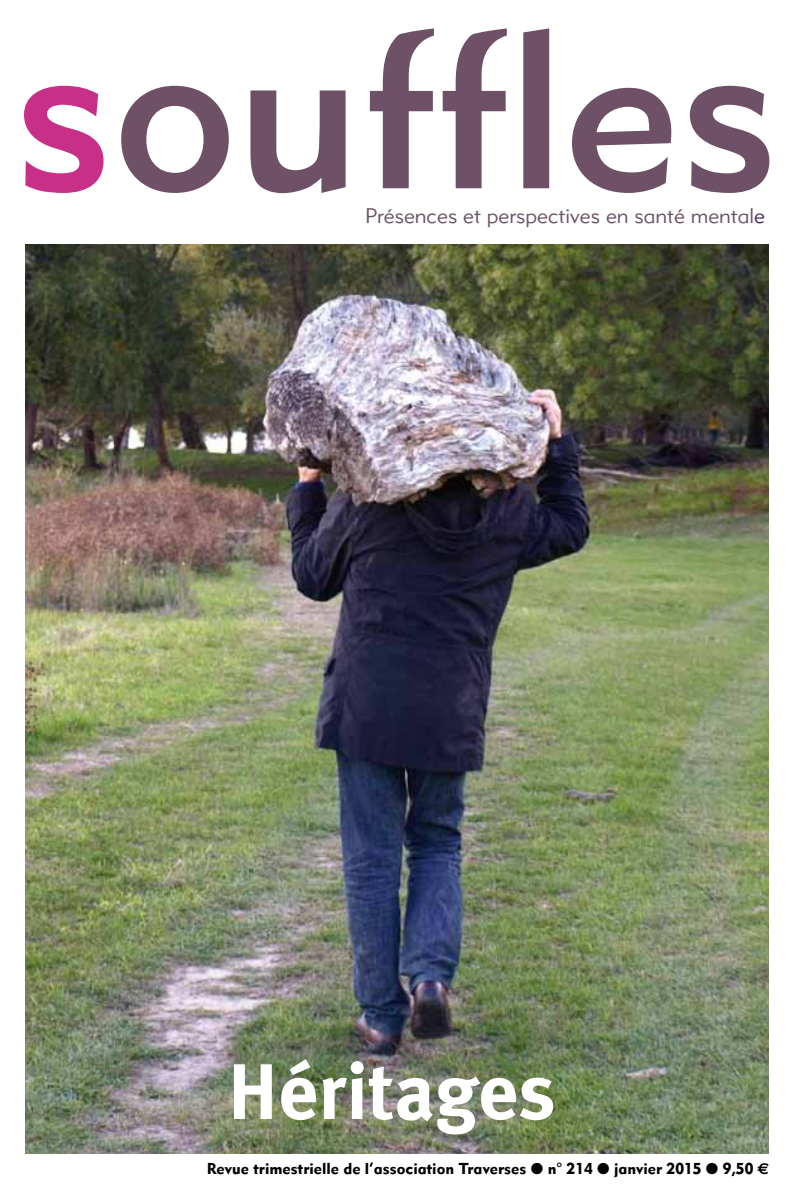
<style>
.page{position:relative;width:794px;height:1191px;background:#fff}
.page>*{position:absolute;margin:0;border:0;box-sizing:border-box;transform-origin:0 0}
.t1{font:223.12px "Metro Medium Two";color:#6e5166}
.t2{font:700 78.75px "Meta Plus";color:#fff}
.t3{font:21px "Metro Lite Two";color:#6e5166}
.t4{font:15.75px "Metro Black Two";color:#000}
.s1{color:#c83087}
.s2{color:#4e2d62}
.s3{font-family:"Euro Sans";font-weight:700}
</style>
<div class="page">
<img style="left:26px;top:244px;width:743px;height:909px">
<h1 class="t1" style="left:14px;top:-26px;width:766px"><span class="s1">s</span>ouffles</h1>
<h3 class="t3" style="left:365px;top:203px;width:401px">Présences et perspectives en santé mental<span class="s2">e</span></h3>
<h2 class="t2" style="left:227px;top:1046px;width:330px">Héritages</h2>
<p class="t4" style="left:207px;top:1158px;width:564px">Revue trimestrielle de l’association Traverses ● n° 214 ● janvier 2015 ● 9,50 <span class="s3">€</span></p>
</div>
